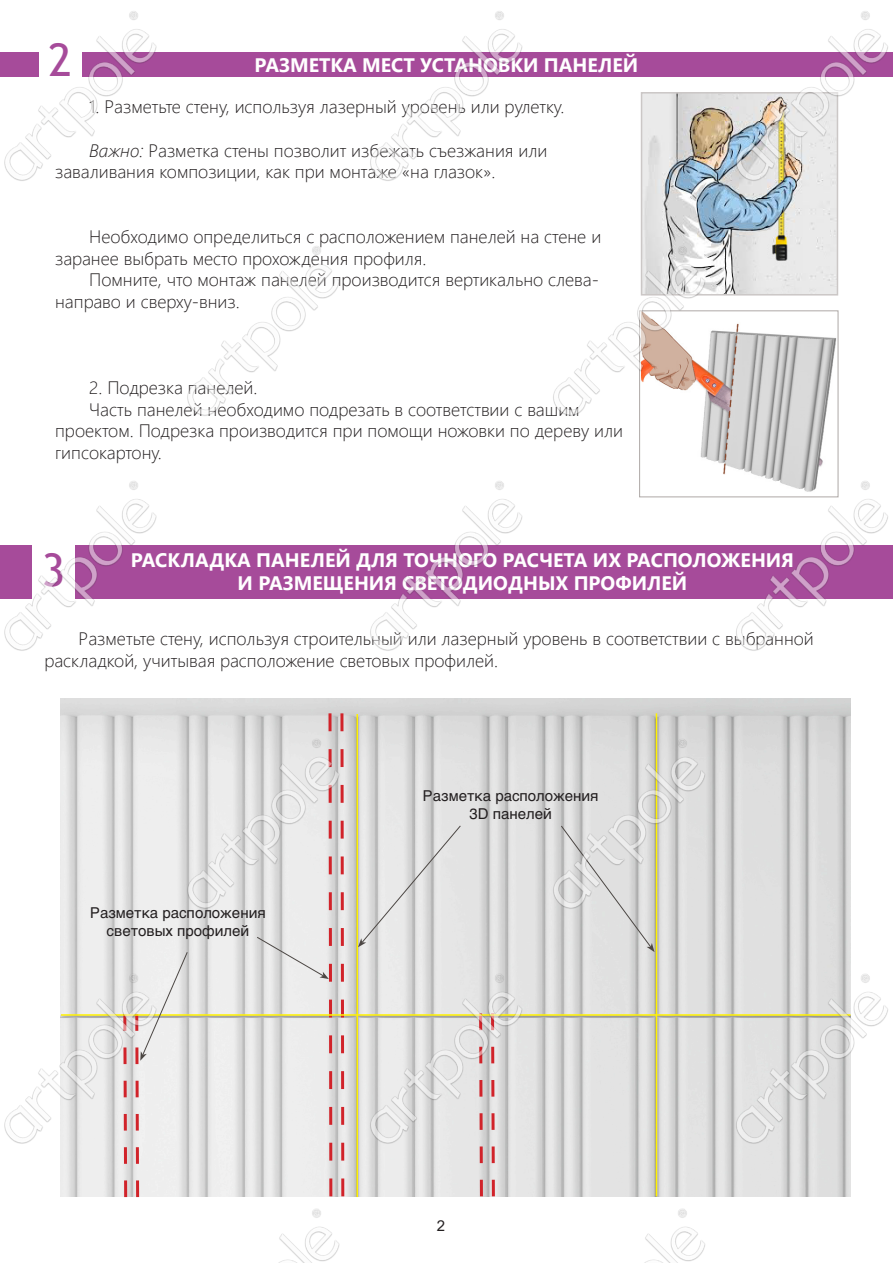
<style>
.page{position:relative;width:893px;height:1263px;background:#fff}
.page>*{position:absolute;margin:0;border:0;box-sizing:border-box;transform-origin:0 0}
.t1{font:45px "Trebuchet MS";color:#a64b9a}
.t2{font:700 19.5px/23.4px "Segoe UI";color:#fff;text-align:center}
.t3{font:300 18px/21.6px "Segoe UI";color:#231f20}
.t4{font:15px/18px "Helvetica";color:#231f20;text-align:center}
.t5{font:15px "Arial";color:#231f20}
.s1{font-style:italic}
</style>
<div class="page">
<img style="left:0;top:11px;width:893px;height:1252px">
<p class="t1" style="left:48px;top:32px;width:25px">2</p>
<p class="t2" style="left:255px;top:51px;width:385px">РАЗМЕТКА МЕСТ УСТАНОВКИ ПАНЕЛЕЙ</p>
<p class="t3" style="left:89px;top:94px;width:477px">1. Разметьте стену, используя лазерный уровень или рулетку.</p>
<p class="t3" style="left:55px;top:138px;width:494px;text-indent:34px"><span class="s1">Важно:</span> Разметка стены позволит избежать съезжания или заваливания композиции, как при монтаже «на глазок».</p>
<p class="t3" style="left:55px;top:224px;width:548px;text-indent:34px">Необходимо определиться с расположением панелей на стене и заранее выбрать место прохождения профиля.</p>
<p class="t3" style="left:55px;top:267px;width:545px;text-indent:34px">Помните, что монтаж панелей производится вертикально слева&shy;направо и сверху-вниз.</p>
<p class="t3" style="left:89px;top:375px;width:170px">2. Подрезка панелей.</p>
<p class="t3" style="left:55px;top:397px;width:569px;text-indent:34px">Часть панелей необходимо подрезать в соответствии с вашим проектом. Подрезка производится при помощи ножовки по дереву или гипсокартону.</p>
<p class="t1" style="left:42px;top:541px;width:25px">3</p>
<p class="t2" style="left:131px;top:546px;width:664px">РАСКЛАДКА ПАНЕЛЕЙ ДЛЯ ТОЧНОГО РАСЧЕТА ИХ РАСПОЛОЖЕНИЯ<br>И РАЗМЕЩЕНИЯ СВЕТОДИОДНЫХ ПРОФИЛЕЙ</p>
<p class="t3" style="left:45px;top:626px;width:771px;text-indent:34px">Разметьте стену, используя строительный или лазерный уровень в соответствии с выбранной раскладкой, учитывая расположение световых профилей.</p>
<p class="t4" style="left:90px;top:904px;width:177px">Разметка расположения световых профилей</p>
<p class="t4" style="left:423px;top:787px;width:177px">Разметка расположения<br>3D панелей</p>
<p class="t5" style="left:437px;top:1216px;width:10px">2</p>
</div>
